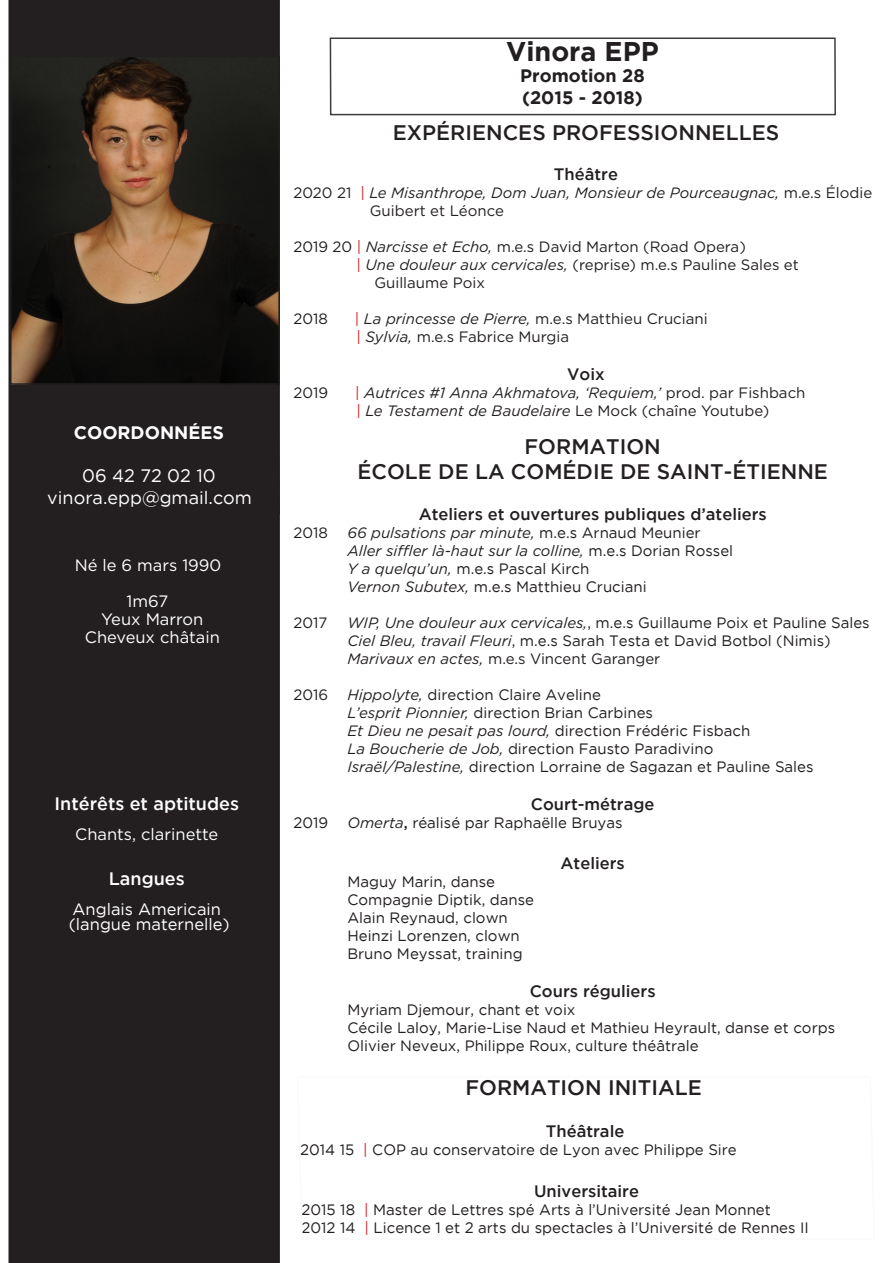
<style>
.page{position:relative;width:893px;height:1263px;background:#fff}
.page>*{position:absolute;margin:0;border:0;box-sizing:border-box;transform-origin:0 0}
.t1{font:700 27px "Gotham";color:#231f20}
.t2{font:500 21px "Gotham";color:#231f20}
.t3{font:18px "Gotham";color:#fff}
.t4{font:500 18px "Gotham";color:#fff}
.t5{font:700 18px "Gotham";color:#231f20}
.t6{font:700 18px "Gotham";color:#fff}
.t7{font:500 16.5px "Gotham";color:#231f20}
.t8{font:16.5px "Gotham";color:#fff}
.t9{font:16.5px "Gotham";color:#fff}
.t10{font:15px "Gotham";color:#231f20}
.t11{font:italic 15px/18px "Gotham";color:#231f20}
.t12{font:15px "Gotham";color:#231f20}
.s1{font-style:normal}
.s2{font-style:normal;color:#d1232a}
.s3{color:#d1232a}
.s4{font-style:italic}
.s5{font-weight:500}
</style>
<div class="page">
<div style="left:9px;top:1px;width:270px;height:1261px;background:#231f20"></div>
<div style="left:330px;top:38px;width:506px;height:77px;border:2px solid #3c3c3d"></div>
<img style="left:13px;top:59px;width:264px;height:323px">
<div style="left:10px;top:56px;width:270px;height:329px;border:2px solid #231f20"></div>
<p class="t6" style="left:74px;top:422px;width:152px">COORDONNÉES</p>
<p class="t3" style="left:82px;top:466px;width:135px">06 42 72 02 10</p>
<p class="t3" style="left:47px;top:487px;width:206px">vinora.epp@gmail.com</p>
<p class="t8" style="left:75px;top:555px;width:148px">Né le 6 mars 1990</p>
<p class="t8" style="left:127px;top:591px;width:43px">1m67</p>
<p class="t8" style="left:101px;top:609px;width:104px">Yeux Marron</p>
<p class="t8" style="left:85px;top:627px;width:137px">Cheveux châtain</p>
<p class="t4" style="left:55px;top:793px;width:186px">Intérêts et aptitudes</p>
<p class="t8" style="left:75px;top:823px;width:145px">Chants, clarinette</p>
<p class="t4" style="left:109px;top:868px;width:77px">Langues</p>
<p class="t9" style="left:73px;top:900px;width:150px">Anglais Americain</p>
<p class="t9" style="left:69px;top:915px;width:162px">(langue maternelle)</p>
<p class="t1" style="left:506px;top:35px;width:154px">Vinora EPP</p>
<p class="t5" style="left:520px;top:65px;width:126px">Promotion 28</p>
<p class="t5" style="left:522px;top:87px;width:122px">(2015 - 2018)</p>
<p class="t2" style="left:393px;top:121px;width:388px">EXPÉRIENCES PROFESSIONNELLES</p>
<p class="t7" style="left:554px;top:164px;width:66px">Théâtre</p>
<p class="t11" style="left:370px;top:183px;width:504px;text-indent:-77px"><span class="s1">2020 21</span> <span class="s2">|</span> Le Misanthrope, Dom Juan, Monsieur de Pourceaugnac, <span class="s1">m.e.s Élodie<br>Guibert et Léonce</span></p>
<p class="t12" style="left:293px;top:237px;width:454px">2019 20 <span class="s3">|</span> <span class="s4">Narcisse et Echo,</span> m.e.s David Marton (Road Opera)</p>
<p class="t12" style="left:356px;top:255px;width:444px"><span class="s3">|</span> <span class="s4">Une douleur aux cervicales,</span> (reprise) m.e.s Pauline Sales et</p>
<p class="t12" style="left:374px;top:273px;width:112px">Guillaume Poix</p>
<p class="t12" style="left:293px;top:309px;width:36px">2018</p>
<p class="t12" style="left:355px;top:309px;width:354px"><span class="s3">|</span> <span class="s4">La princesse de Pierre,</span> m.e.s Matthieu Cruciani</p>
<p class="t12" style="left:356px;top:327px;width:214px"><span class="s3">|</span> <span class="s4">Sylvia,</span> m.e.s Fabrice Murgia</p>
<p class="t7" style="left:567px;top:364px;width:39px">Voix</p>
<p class="t12" style="left:293px;top:383px;width:36px">2019</p>
<p class="t11" style="left:355px;top:383px;width:452px"><span class="s2">|</span> Autrices #1 Anna Akhmatova, ‘Requiem,’ <span class="s1">prod. par Fishbach</span></p>
<p class="t11" style="left:356px;top:401px;width:414px"><span class="s2">|</span> Le Testament de Baudelaire <span class="s1">Le Mock (chaîne Youtube)</span></p>
<p class="t2" style="left:524px;top:434px;width:138px">FORMATION</p>
<p class="t2" style="left:357px;top:459px;width:472px">ÉCOLE DE LA COMÉDIE DE SAINT-ÉTIENNE</p>
<p class="t7" style="left:419px;top:505px;width:350px">Ateliers et ouvertures publiques d’ateliers</p>
<p class="t12" style="left:293px;top:523px;width:36px">2018</p>
<p class="t11" style="left:347px;top:524px;width:355px">66 pulsations par minute, <span class="s1">m.e.s Arnaud Meunier</span></p>
<p class="t11" style="left:347px;top:542px;width:387px">Aller siffler là-haut sur la colline, <span class="s1">m.e.s Dorian Rossel</span></p>
<p class="t10" style="left:347px;top:561px;width:244px"><span class="s4">Y a quelqu’un,</span> m.e.s Pascal Kirch</p>
<p class="t10" style="left:347px;top:579px;width:301px"><span class="s4">Vernon Subutex,</span> m.e.s Matthieu Cruciani</p>
<p class="t12" style="left:293px;top:613px;width:35px">2017</p>
<p class="t10" style="left:347px;top:615px;width:524px"><span class="s4">WIP, Une douleur aux cervicales,</span>, m.e.s Guillaume Poix et Pauline Sales</p>
<p class="t10" style="left:347px;top:633px;width:485px"><span class="s4">Ciel Bleu, travail Fleuri</span>, m.e.s Sarah Testa et David Botbol (Nimis)</p>
<p class="t12" style="left:347px;top:649px;width:314px"><span class="s4">Marivaux en actes,</span> m.e.s Vincent Garanger</p>
<p class="t12" style="left:293px;top:685px;width:36px">2016</p>
<p class="t10" style="left:347px;top:687px;width:255px"><span class="s4">Hippolyte,</span> direction Claire Aveline</p>
<p class="t10" style="left:347px;top:705px;width:307px"><span class="s4">L’esprit Pionnier,</span> direction Brian Carbines</p>
<p class="t10" style="left:347px;top:723px;width:404px"><span class="s4">Et Dieu ne pesait pas lourd,</span> direction Frédéric Fisbach</p>
<p class="t10" style="left:347px;top:741px;width:368px"><span class="s4">La Boucherie de Job,</span> direction Fausto Paradivino</p>
<p class="t10" style="left:347px;top:759px;width:468px"><span class="s4">Israël/Palestine,</span> direction Lorraine de Sagazan et Pauline Sales</p>
<p class="t7" style="left:531px;top:795px;width:125px">Court-métrage</p>
<p class="t10" style="left:293px;top:814px;width:36px">2019</p>
<p class="t10" style="left:347px;top:814px;width:277px"><span class="s4">Omerta</span><span class="s5">,</span> réalisé par Raphaëlle Bruyas</p>
<p class="t7" style="left:561px;top:854px;width:66px">Ateliers</p>
<p class="t10" style="left:347px;top:874px;width:149px">Maguy Marin, danse</p>
<p class="t10" style="left:347px;top:892px;width:188px">Compagnie Diptik, danse</p>
<p class="t10" style="left:347px;top:910px;width:162px">Alain Reynaud, clown</p>
<p class="t10" style="left:347px;top:928px;width:174px">Heinzi Lorenzen, clown</p>
<p class="t10" style="left:347px;top:946px;width:177px">Bruno Meyssat, training</p>
<p class="t7" style="left:530px;top:982px;width:127px">Cours réguliers</p>
<p class="t10" style="left:347px;top:1002px;width:230px">Myriam Djemour, chant et voix</p>
<p class="t10" style="left:347px;top:1020px;width:489px">Cécile Laloy, Marie-Lise Naud et Mathieu Heyrault, danse et corps</p>
<p class="t10" style="left:347px;top:1038px;width:353px">Olivier Neveux, Philippe Roux, culture théâtrale</p>
<p class="t2" style="left:465px;top:1075px;width:238px">FORMATION INITIALE</p>
<p class="t7" style="left:546px;top:1122px;width:80px">Théâtrale</p>
<p class="t10" style="left:300px;top:1141px;width:438px">2014 15 <span class="s3">|</span> COP au conservatoire de Lyon avec Philippe Sire</p>
<p class="t7" style="left:534px;top:1182px;width:106px">Universitaire</p>
<p class="t10" style="left:302px;top:1201px;width:471px">2015 18 <span class="s3">|</span> Master de Lettres spé Arts à l’Université Jean Monnet</p>
<p class="t10" style="left:302px;top:1219px;width:509px">2012 14 <span class="s3">|</span> Licence 1 et 2 arts du spectacles à l’Université de Rennes II</p>
</div>
